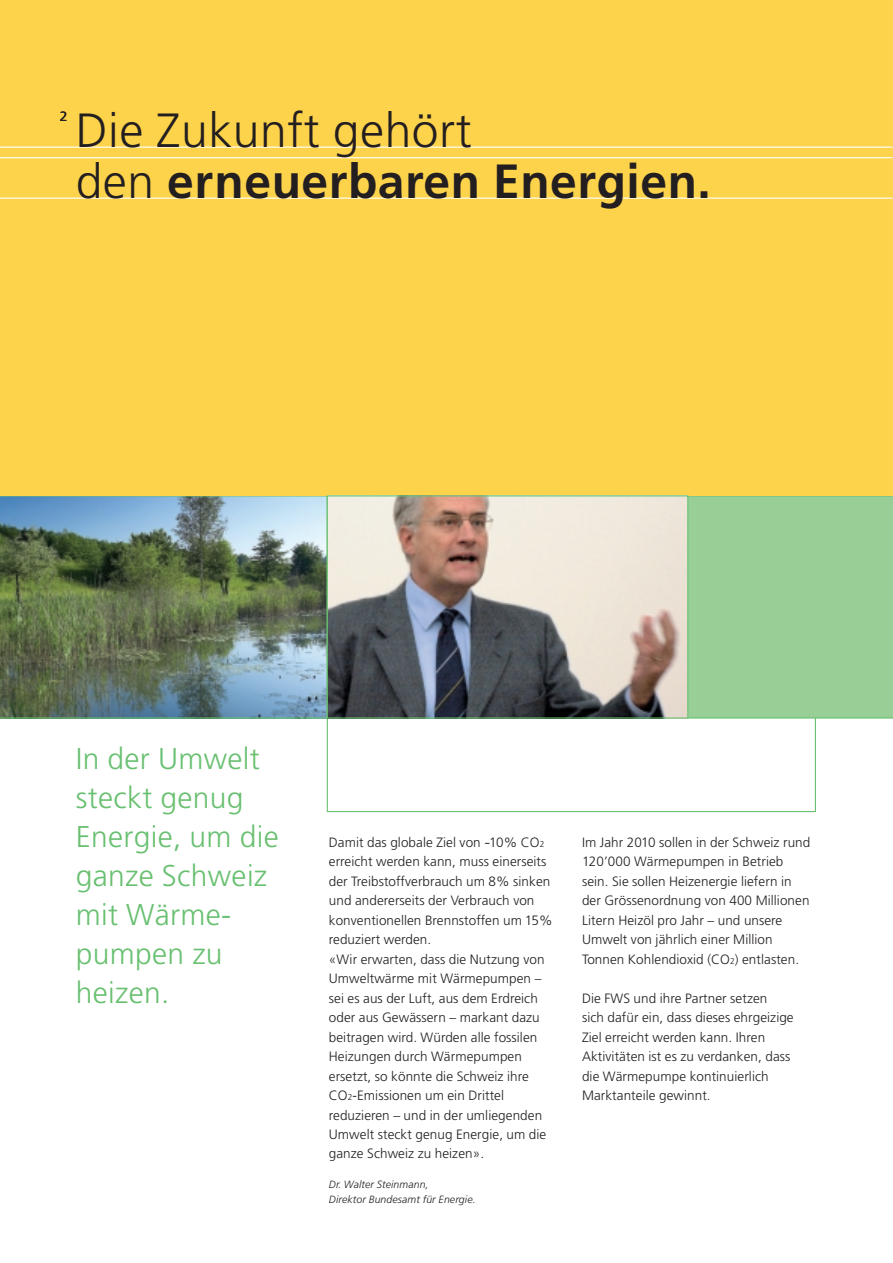
<style>
.page{position:relative;width:893px;height:1263px;background:#fff}
.page>*{position:absolute;margin:0;border:0;box-sizing:border-box;transform-origin:0 0}
.t1{font:700 48px/51px "Frutiger";letter-spacing:.01em;color:#231f20}
.t2{font:300 30px/39px "Frutiger";letter-spacing:.01em;color:#69c071}
.t3{font:300 13.5px/19.5px "Frutiger";letter-spacing:.005em;color:#231f20}
.t4{font:13.5px "Frutiger";color:#231f20}
.t5{font:italic 300 10.5px/15px "Frutiger";letter-spacing:.01em;color:#231f20}
.s1{font-weight:300}
.s2{font-size:8.55px}
</style>
<div class="page">
<div style="left:688px;top:495px;width:204px;height:224px;background:#97cf97"></div>
<img style="left:0;top:495px;width:327px;height:224px">
<div style="left:0;top:0;width:892px;height:495px;background:#fed34c"></div>
<hr style="left:0;top:157px;width:892px;height:1px;background:#fff">
<hr style="left:0;top:147px;width:892px;height:1px;background:#fff">
<hr style="left:0;top:198px;width:892px;height:1px;background:#fff">
<svg style="left:329px;top:497px;width:357px;height:220px"></svg>
<div style="left:327px;top:495px;width:361px;height:224px;border:1px solid #69c071"></div>
<p class="t4" style="left:60px;top:111px;width:9px">2</p>
<h1 class="t1" style="left:76px;top:108px;width:636px"><span class="s1">Die Zukunft gehört<br>den</span> erneuerbaren Energien.</h1>
<h2 class="t2" style="left:76px;top:741px;width:204px">In der Umwelt steckt genug<br>Energie, um die ganze Schweiz mit Wärme&shy;pumpen zu heizen.</h2>
<p class="t3" style="left:329px;top:834px;width:225px">Damit das globale Ziel von -10% CO<span class="s2">2 </span>erreicht werden kann, muss einerseits der Treibstoffverbrauch um 8% sinken und andererseits der Verbrauch von konventionellen Brennstoffen um 15% reduziert werden.<br>«Wir erwarten, dass die Nutzung von Umweltwärme mit Wärmepumpen – sei es aus der Luft, aus dem Erdreich oder aus Gewässern – markant dazu beitragen wird. Würden alle fossilen Heizungen durch Wärmepumpen ersetzt, so könnte die Schweiz ihre CO<span class="s2">2</span>-Emissionen um ein Drittel reduzieren – und in der umliegenden Umwelt steckt genug Energie, um die ganze Schweiz zu heizen».</p>
<p class="t5" style="left:329px;top:1178px;width:148px">Dr. Walter Steinmann,<br>Direktor Bundesamt für Energie.</p>
<p class="t3" style="left:582px;top:834px;width:230px">Im Jahr 2010 sollen in der Schweiz rund 120’000 Wärmepumpen in Betrieb sein. Sie sollen Heizenergie liefern in der Grössenordnung von 400 Millionen Litern Heizöl pro Jahr – und unsere Umwelt von jährlich einer Million Tonnen Kohlendioxid (CO<span class="s2">2</span>) entlasten.</p>
<p class="t3" style="left:582px;top:989px;width:213px">Die FWS und ihre Partner setzen<br>sich dafür ein, dass dieses ehrgeizige<br>Ziel erreicht werden kann. Ihren<br>Aktivitäten ist es zu verdanken, dass die Wärmepumpe kontinuierlich<br>Marktanteile gewinnt.</p>
</div>
